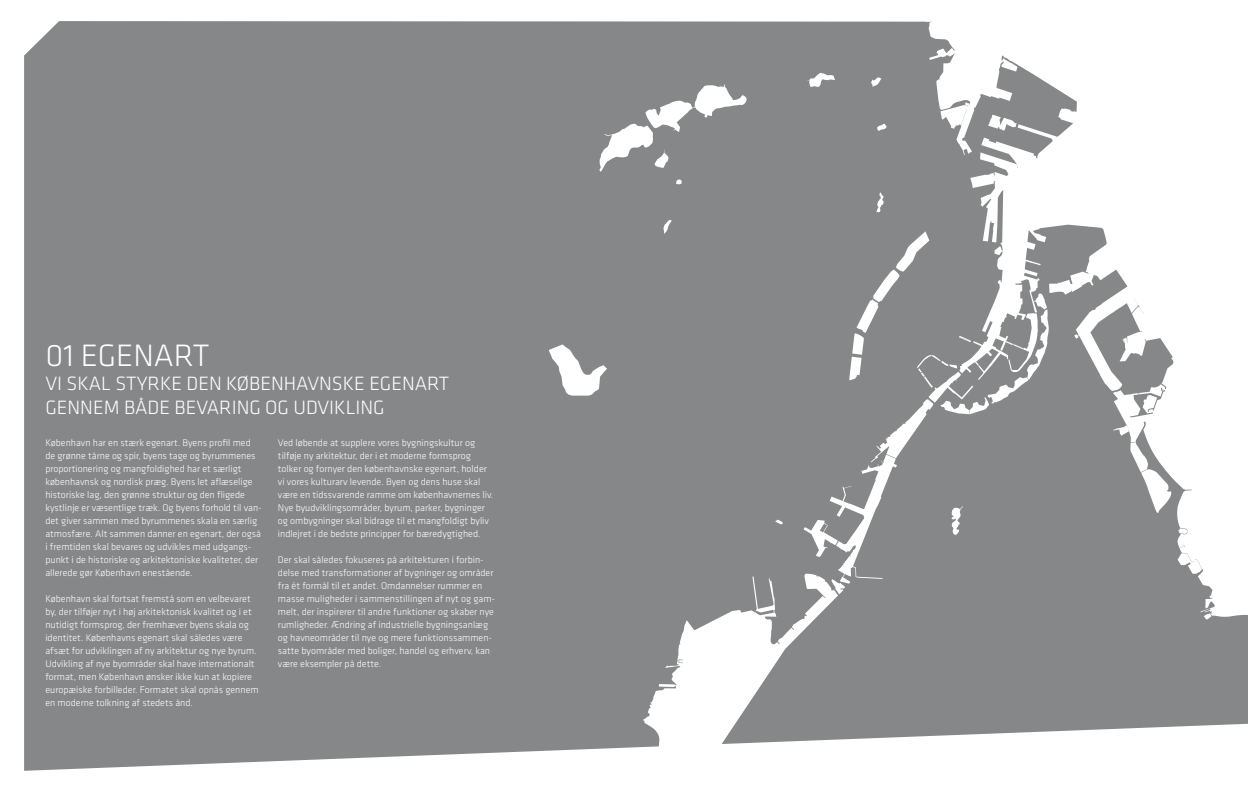
<style>
.page{position:relative;width:1248px;height:794px;background:#fff}
.page>*{position:absolute;margin:0;border:0;box-sizing:border-box;transform-origin:0 0}
.t1{font:300 32.1px "Klavika";color:#fff}
.t2{font:300 20px/24px "Klavika";color:#fff}
.t3{font:300 10px/13px "Klavika";color:#fff}
</style>
<div class="page">
<div style="left:24px;top:21px;width:1223px;height:750px;background:#868789"></div>
<svg style="left:871px;top:77px;width:10px;height:10px"></svg>
<svg style="left:807px;top:73px;width:27px;height:14px"></svg>
<svg style="left:877px;top:124px;width:9px;height:7px"></svg>
<svg style="left:676px;top:179px;width:5px;height:5px"></svg>
<svg style="left:876px;top:192px;width:7px;height:20px"></svg>
<svg style="left:599px;top:85px;width:147px;height:87px"></svg>
<svg style="left:548px;top:344px;width:59px;height:51px"></svg>
<svg style="left:925px;top:21px;width:322px;height:598px"></svg>
<svg style="left:643px;top:220px;width:405px;height:532px;background:#969798"></svg>
<h1 class="t1" style="left:45px;top:339px;width:165px">01 EGENART</h1>
<h2 class="t2" style="left:45px;top:372px;width:405px">VI SKAL STYRKE DEN KØBENHAVNSKE EGENART<br>GENNEM BÅDE BEVARING OG UDVIKLING</h2>
<p class="t3" style="left:45px;top:436px;width:218px">København har en stærk egenart. Byens profil med de grønne tårne og spir, byens tage og byrummenes proportionering og mangfoldighed har et særligt københavnsk og nordisk præg. Byens let aflæselige historiske lag, den grønne struktur og den fligede kystlinje er væsentlige træk. Og byens forhold til van&shy;det giver sammen med byrummenes skala en særlig atmosfære. Alt sammen danner en egenart, der også i fremtiden skal bevares og udvikles med udgangs&shy;punkt i de historiske og arkitektoniske kvaliteter, der allerede gør København enestående.</p>
<p class="t3" style="left:45px;top:592px;width:215px">København skal fortsat fremstå som en velbevaret by, der tilføjer nyt i høj arkitektonisk kvalitet og i et nutidigt formsprog, der fremhæver byens skala og identitet. Københavns egenart skal således være afsæt for udviklingen af ny arkitektur og nye byrum.<br>Udvikling af nye byområder skal have internationalt format, men København ønsker ikke kun at kopiere europæiske forbilleder. Formatet skal opnås gennem en moderne tolkning af stedets ånd.</p>
<p class="t3" style="left:278px;top:436px;width:217px">Ved løbende at supplere vores bygningskultur og tilføje ny arkitektur, der i et moderne formsprog tolker og fornyer den københavnske egenart, holder vi vores kulturarv levende. Byen og dens huse skal være en tidssvarende ramme om københavnernes liv.<br>Nye byudviklingsområder, byrum, parker, bygninger og ombygninger skal bidrage til et mangfoldigt byliv indlejret i de bedste principper for bæredygtighed.</p>
<p class="t3" style="left:278px;top:553px;width:219px">Der skal således fokuseres på arkitekturen i forbin&shy;delse med transformationer af bygninger og områder fra ét formål til et andet. Omdannelser rummer en masse muligheder i sammenstillingen af nyt og gam&shy;melt, der inspirerer til andre funktioner og skaber nye rumligheder. Ændring af industrielle bygningsanlæg og havneområder til nye og mere funktionssammen&shy;satte byområder med boliger, handel og erhverv, kan være eksempler på dette.</p>
</div>
